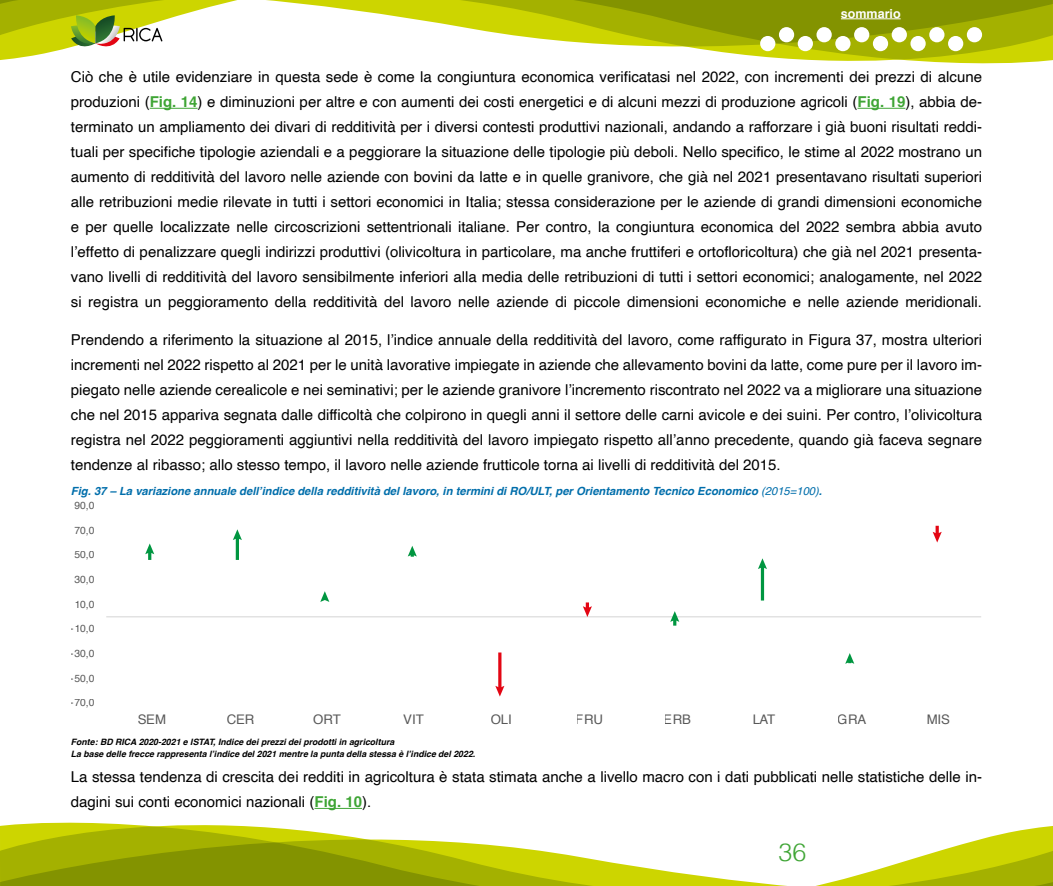
<style>
.page{position:relative;width:1053px;height:886px;background:#fff}
.page>*{position:absolute;margin:0;border:0;box-sizing:border-box;transform-origin:0 0}
.t1{font:300 25px "Helvetica";color:#3fa535}
.t2{font:15px/25px "Helvetica";color:#000;text-align:justify}
.t3{font:13.25px "Helvetica";color:#595959}
.t4{font:700 12.5px "Helvetica";color:#fff}
.t5{font:italic 700 11.25px "Helvetica";color:#006eab}
.t6{font:10.25px "Helvetica";color:#595959}
.t7{font:italic 700 8.75px/12.5px "Helvetica";color:#000}
.s1{font-weight:700;color:#3fa535}
.s2{font-weight:400}
</style>
<div class="page">
<svg style="left:10px;top:823px;width:124px;height:2px"></svg>
<svg style="left:0;top:825px;width:1052px;height:14px"></svg>
<svg style="left:0;top:839px;width:1052px;height:47px"></svg>
<svg style="left:920px;top:61px;width:123px;height:2px"></svg>
<svg style="left:651px;top:46px;width:401px;height:15px;fill:#cdd500"></svg>
<svg style="left:389px;top:0;width:663px;height:46px;background:#a9b51d"></svg>
<svg style="left:0;top:0;width:389px;height:60px"></svg>
<hr style="left:840px;top:19px;width:60px;height:1px;background:#fff">
<div style="left:760px;top:36px;width:15px;height:15px;background:#fff;border-radius:50%"></div>
<div style="left:835px;top:36px;width:15px;height:15px;background:#fff;border-radius:50%"></div>
<div style="left:910px;top:36px;width:15px;height:15px;background:#fff;border-radius:50%"></div>
<div style="left:778px;top:27px;width:16px;height:15px;background:#fff;border-radius:50%"></div>
<div style="left:854px;top:27px;width:15px;height:15px;background:#fff;border-radius:50%"></div>
<div style="left:929px;top:27px;width:15px;height:15px;background:#fff;border-radius:50%"></div>
<div style="left:797px;top:36px;width:15px;height:15px;background:#fff;border-radius:50%"></div>
<div style="left:872px;top:36px;width:16px;height:15px;background:#fff;border-radius:50%"></div>
<div style="left:947px;top:36px;width:16px;height:15px;background:#fff;border-radius:50%"></div>
<div style="left:816px;top:27px;width:15px;height:15px;background:#fff;border-radius:50%"></div>
<div style="left:891px;top:27px;width:15px;height:15px;background:#fff;border-radius:50%"></div>
<div style="left:966px;top:27px;width:15px;height:15px;background:#fff;border-radius:50%"></div>
<hr style="left:150px;top:108px;width:47px;height:1px;background:#3fa535">
<hr style="left:857px;top:108px;width:48px;height:1px;background:#3fa535">
<hr style="left:314px;top:808px;width:48px;height:1px;background:#3fa535">
<hr style="left:106px;top:616px;width:875px;height:1px;background:#d9d9d9">
<svg style="left:145px;top:543px;width:9px;height:17px"></svg>
<hr style="left:236px;top:537px;width:3px;height:23px;background:#009640">
<svg style="left:233px;top:529px;width:9px;height:11px"></svg>
<svg style="left:320px;top:591px;width:9px;height:11px"></svg>
<svg style="left:408px;top:546px;width:9px;height:11px"></svg>
<hr style="left:498px;top:652px;width:3px;height:37px;background:#e30613">
<svg style="left:495px;top:686px;width:9px;height:10px"></svg>
<svg style="left:583px;top:602px;width:9px;height:15px"></svg>
<svg style="left:932px;top:526px;width:9px;height:16px"></svg>
<svg style="left:670px;top:611px;width:9px;height:15px"></svg>
<svg style="left:845px;top:653px;width:9px;height:11px"></svg>
<svg style="left:760px;top:569px;width:4px;height:31px"></svg>
<svg style="left:758px;top:558px;width:9px;height:11px"></svg>
<p class="t4" style="left:840px;top:3px;width:61px">sommario</p>
<p class="t2" style="left:71px;top:65px;width:912px">Ciò che è utile evidenziare in questa sede è come la congiuntura economica verificatasi nel 2022, con incrementi dei prezzi di alcune produzioni (<span class="s1">Fig. 14</span>) e diminuzioni per altre e con aumenti dei costi energetici e di alcuni mezzi di produzione agricoli (<span class="s1">Fig. 19</span>), abbia de&shy;terminato un ampliamento dei divari di redditività per i diversi contesti produttivi nazionali, andando a rafforzare i già buoni risultati reddi&shy;tuali per specifiche tipologie aziendali e a peggiorare la situazione delle tipologie più deboli. Nello specifico, le stime al 2022 mostrano un aumento di redditività del lavoro nelle aziende con bovini da latte e in quelle granivore, che già nel 2021 presentavano risultati superiori alle retribuzioni medie rilevate in tutti i settori economici in Italia; stessa considerazione per le aziende di grandi dimensioni economiche e per quelle localizzate nelle circoscrizioni settentrionali italiane. Per contro, la congiuntura economica del 2022 sembra abbia avuto l’effetto di penalizzare quegli indirizzi produttivi (olivicoltura in particolare, ma anche fruttiferi e ortofloricoltura) che già nel 2021 presenta&shy;vano livelli di redditività del lavoro sensibilmente inferiori alla media delle retribuzioni di tutti i settori economici; analogamente, nel 2022 si registra un peggioramento della redditività del lavoro nelle aziende di piccole dimensioni economiche e nelle aziende meridionali.</p>
<p class="t2" style="left:71px;top:327px;width:912px">Prendendo a riferimento la situazione al 2015, l’indice annuale della redditività del lavoro, come raffigurato in Figura 37, mostra ulteriori incrementi nel 2022 rispetto al 2021 per le unità lavorative impiegate in aziende che allevamento bovini da latte, come pure per il lavoro im&shy;piegato nelle aziende cerealicole e nei seminativi; per le aziende granivore l’incremento riscontrato nel 2022 va a migliorare una situazione che nel 2015 appariva segnata dalle difficoltà che colpirono in quegli anni il settore delle carni avicole e dei suini. Per contro, l’olivicoltura registra nel 2022 peggioramenti aggiuntivi nella redditività del lavoro impiegato rispetto all’anno precedente, quando già faceva segnare tendenze al ribasso; allo stesso tempo, il lavoro nelle aziende frutticole torna ai livelli di redditività del 2015.</p>
<p class="t5" style="left:71px;top:481px;width:752px">Fig. 37 – La variazione annuale dell’indice della redditività del lavoro, in termini di RO/ULT, per Orientamento Tecnico Economico <span class="s2">(2015=100)</span>.</p>
<p class="t6" style="left:74px;top:497px;width:22px">90,0</p>
<p class="t6" style="left:74px;top:522px;width:22px">70,0</p>
<p class="t6" style="left:74px;top:547px;width:22px">50,0</p>
<p class="t6" style="left:74px;top:571px;width:22px">30,0</p>
<p class="t6" style="left:74px;top:596px;width:22px">10,0</p>
<p class="t6" style="left:71px;top:620px;width:25px">-10,0</p>
<p class="t6" style="left:71px;top:645px;width:25px">-30,0</p>
<p class="t6" style="left:71px;top:670px;width:25px">-50,0</p>
<p class="t6" style="left:71px;top:695px;width:25px">-70,0</p>
<p class="t3" style="left:137px;top:709px;width:30px">SEM</p>
<p class="t3" style="left:226px;top:709px;width:29px">CER</p>
<p class="t3" style="left:313px;top:709px;width:29px">ORT</p>
<p class="t3" style="left:403px;top:709px;width:22px">VIT</p>
<p class="t3" style="left:490px;top:709px;width:23px">OLI</p>
<p class="t3" style="left:576px;top:709px;width:29px">FRU</p>
<p class="t3" style="left:664px;top:709px;width:29px">ERB</p>
<p class="t3" style="left:752px;top:709px;width:25px">LAT</p>
<p class="t3" style="left:837px;top:709px;width:30px">GRA</p>
<p class="t3" style="left:926px;top:709px;width:25px">MIS</p>
<p class="t7" style="left:71px;top:735px;width:406px">Fonte: BD RICA 2020-2021 e ISTAT, Indice dei prezzi dei prodotti in agricoltura<br>La base delle frecce rappresenta l’indice del 2021 mentre la punta della stessa è l’indice del 2022.</p>
<p class="t2" style="left:71px;top:765px;width:912px">La stessa tendenza di crescita dei redditi in agricoltura è stata stimata anche a livello macro con i dati pubblicati nelle statistiche delle in&shy;dagini sui conti economici nazionali (<span class="s1">Fig. 10</span>).</p>
<h1 class="t1" style="left:778px;top:831px;width:29px">36</h1>
</div>
